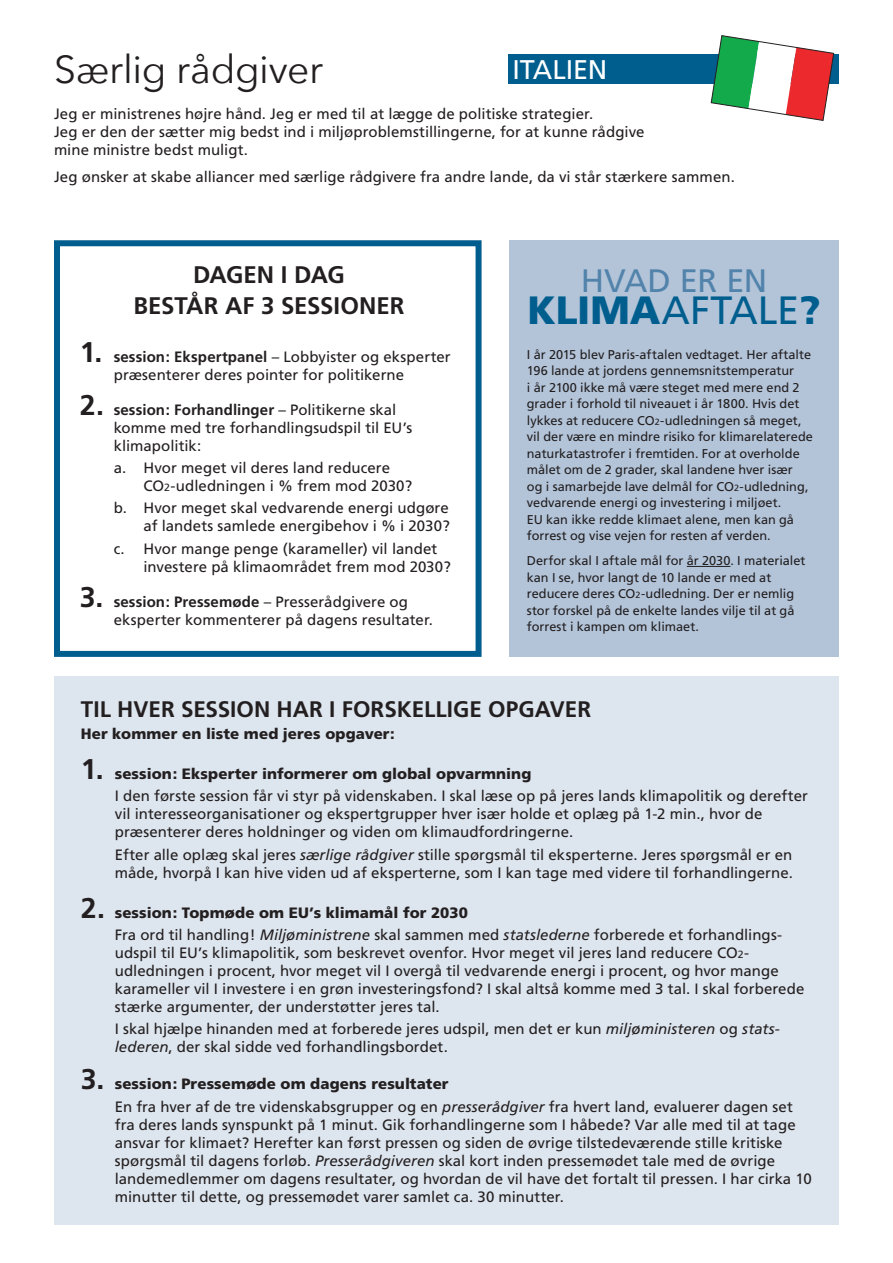
<style>
.page{position:relative;width:893px;height:1263px;background:#fff}
.page>*{position:absolute;margin:0;border:0;box-sizing:border-box;transform-origin:0 0}
.t1{font:900 39.45px "Frutiger";letter-spacing:-.005em;color:#005e8e}
.rubrik_stor{font:39px "Avenir Next";letter-spacing:-.01em;color:#231f20}
.t2{font:32.4px "Frutiger";letter-spacing:-.015em;color:#5283ab}
.t3{font:27px "Frutiger";letter-spacing:-.005em;color:#fff}
.t4{font:700 24px/30.8px "Frutiger";color:#231f20;text-align:center}
.t5{font:700 22.5px "Frutiger";color:#231f20}
.Brød_U{font:15px/18px "Frutiger";letter-spacing:.005em;color:#231f20}
.t6{font:900 15px "Frutiger";letter-spacing:.01em;color:#231f20}
.t7{font:12.75px/16.5px "Frutiger";color:#231f20}
.s1{font-weight:700;font-size:28.5px}
.s2{font-weight:700}
.s3{font-size:10.5px}
.s4{font-weight:400}
.s5{font-size:9px}
.s6{font-weight:900}
.s7{font-style:italic}
</style>
<div class="page">
<div style="left:54px;top:240px;width:428px;height:417px;border:6px solid #005e8e"></div>
<div style="left:509px;top:240px;width:330px;height:417px;background:#b3c4d9"></div>
<hr style="left:687px;top:566px;width:43px;height:1px;background:#231f20">
<div style="left:54px;top:676px;width:785px;height:549px;background:#dde5ee"></div>
<div style="left:508px;top:54px;width:331px;height:30px;background:#005e8e"></div>
<svg style="left:711px;top:35px;width:123px;height:86px"></svg>
<p class="rubrik_stor" style="left:54px;top:37px;width:271px">Særlig rådgiver</p>
<h3 class="t3" style="left:512px;top:54px;width:96px">ITALIEN</h3>
<p class="Brød_U" style="left:54px;top:105px;width:541px">Jeg er ministrenes højre hånd. Jeg er med til at lægge de politiske strategier.</p>
<p class="Brød_U" style="left:54px;top:123px;width:592px">Jeg er den der sætter mig bedst ind i miljøproblemstillingerne, for at kunne rådgive</p>
<p class="Brød_U" style="left:54px;top:141px;width:195px">mine ministre bedst muligt.</p>
<p class="Brød_U" style="left:54px;top:168px;width:682px">Jeg ønsker at skabe alliancer med særlige rådgivere fra andre lande, da vi står stærkere sammen.</p>
<h3 class="t4" style="left:133px;top:259px;width:272px">DAGEN I DAG<br>BESTÅR AF 3 SESSIONER</h3>
<p class="Brød_U" style="left:114px;top:348px;width:339px;text-indent:-34px"><span class="s1">1.</span> <span class="s2">session: Ekspertpanel</span> – Lobbyister og eksperter præsenterer deres pointer for politikerne</p>
<p class="Brød_U" style="left:114px;top:401px;width:300px;text-indent:-34px"><span class="s1">2.</span> <span class="s2">session: Forhandlinger</span> – Politikerne skal komme med tre forhandlingsudspil til EU’s klimapolitik:</p>
<p class="Brød_U" style="left:143px;top:459px;width:270px;text-indent:-30px">a. Hvor meget vil deres land reducere<br>CO<span class="s3">2</span>-udledningen i % frem mod 2030?</p>
<p class="Brød_U" style="left:114px;top:499px;width:338px;text-align:right">b. Hvor meget skal vedvarende energi udgøre af landets samlede energibehov i % i 2030?</p>
<p class="Brød_U" style="left:144px;top:539px;width:309px;text-indent:-30px">c. Hvor mange penge (karameller) vil landet investere på klimaområdet frem mod 2030?</p>
<p class="Brød_U" style="left:114px;top:592px;width:321px;text-indent:-34px"><span class="s1">3.</span> <span class="s2">session: Pressemøde</span> – Presserådgivere og eksperter kommenterer på dagens resultater.</p>
<h3 class="t2" style="left:581px;top:262px;width:188px">HVAD ER EN</h3>
<h1 class="t1" style="left:527px;top:286px;width:295px">KLIMA<span class="s4">AFTALE</span>?</h1>
<p class="t7" style="left:527px;top:346px;width:288px">I år 2015 blev Paris-aftalen vedtaget. Her aftalte 196 lande at jordens gennemsnitstemperatur<br>i år 2100 ikke må være steget med mere end 2 grader i forhold til niveauet i år 1800. Hvis det lykkes at reducere CO<span class="s5">2</span>-udledningen så meget, vil der være en mindre risiko for klimarelaterede naturkatastrofer i fremtiden. For at overholde målet om de 2 grader, skal landene hver især<br>og i samarbejde lave delmål for CO<span class="s5">2</span>-udledning, vedvarende energi og investering i miljøet.<br>EU kan ikke redde klimaet alene, men kan gå forrest og vise vejen for resten af verden.</p>
<p class="t7" style="left:527px;top:552px;width:280px">Derfor skal I aftale mål for år 2030. I materialet kan I se, hvor langt de 10 lande er med at reducere deres CO<span class="s5">2</span>-udledning. Der er nemlig stor forskel på de enkelte landes vilje til at gå forrest i kampen om klimaet.</p>
<h3 class="t5" style="left:81px;top:696px;width:512px">TIL HVER SESSION HAR I FORSKELLIGE OPGAVER</h3>
<p class="t6" style="left:81px;top:725px;width:315px">Her kommer en liste med jeres opgaver:</p>
<p class="Brød_U" style="left:115px;top:763px;width:695px;line-height:22.2px;text-indent:-34px"><span class="s1">1.</span> <span class="s6">session: Eksperter informerer om global opvarmning<br></span>I den første session får vi styr på videnskaben. I skal læse op på jeres lands klimapolitik og derefter</p>
<p class="Brød_U" style="left:115px;top:805px;width:649px">vil interesseorganisationer og ekspertgrupper hver især holde et oplæg på 1-2 min., hvor de præsenterer deres holdninger og viden om klimaudfordringerne.</p>
<p class="Brød_U" style="left:115px;top:845px;width:680px">Efter alle oplæg skal jeres <span class="s7">særlige rådgiver</span> stille spørgsmål til eksperterne. Jeres spørgsmål er en måde, hvorpå I kan hive viden ud af eksperterne, som I kan tage med videre til forhandlingerne.</p>
<p class="Brød_U" style="left:115px;top:901px;width:669px;line-height:22.2px;text-indent:-34px"><span class="s1">2.</span> <span class="s6">session: Topmøde om EU’s klimamål for 2030<br></span>Fra ord til handling! <span class="s7">Miljøministrene</span> skal sammen med <span class="s7">statslederne</span> forberede et forhandlings-</p>
<p class="Brød_U" style="left:115px;top:944px;width:691px">udspil til EU’s klimapolitik, som beskrevet ovenfor. Hvor meget vil jeres land reducere CO<span class="s3">2</span>- udledningen i procent, hvor meget vil I overgå til vedvarende energi i procent, og hvor mange karameller vil I investere i en grøn investeringsfond? I skal altså komme med 3 tal. I skal forberede stærke argumenter, der understøtter jeres tal.</p>
<p class="Brød_U" style="left:115px;top:1020px;width:666px">I skal hjælpe hinanden med at forberede jeres udspil, men det er kun <span class="s7">miljøministeren</span> og <span class="s7">stats&shy;lederen</span>, der skal sidde ved forhandlingsbordet.</p>
<p class="Brød_U" style="left:115px;top:1073px;width:680px;line-height:22.2px;text-indent:-34px"><span class="s1">3.</span> <span class="s6">session: Pressemøde om dagens resultater<br></span>En fra hver af de tre videnskabsgrupper og en <span class="s7">presserådgiver</span> fra hvert land, evaluerer dagen set</p>
<p class="Brød_U" style="left:115px;top:1115px;width:698px">fra deres lands synspunkt på 1 minut. Gik forhandlingerne som I håbede? Var alle med til at tage ansvar for klimaet? Herefter kan først pressen og siden de øvrige tilstedeværende stille kritiske spørgsmål til dagens forløb. <span class="s7">Presserådgiveren</span> skal kort inden pressemødet tale med de øvrige landemedlemmer om dagens resultater, og hvordan de vil have det fortalt til pressen. I har cirka 10 minutter til dette, og pressemødet varer samlet ca. 30 minutter.</p>
</div>
